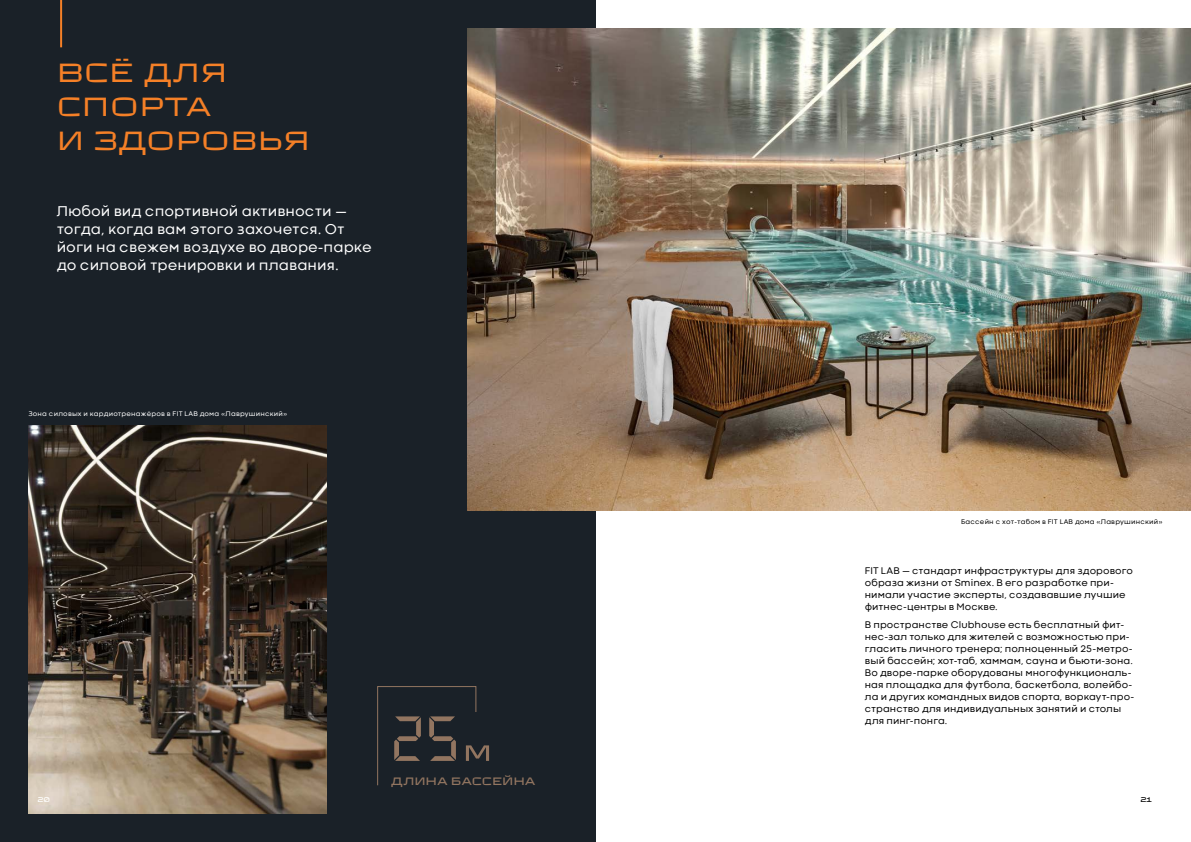
<style>
.page{position:relative;width:1191px;height:842px;background:#fff}
.page>*{position:absolute;margin:0;border:0;box-sizing:border-box;transform-origin:0 0}
.Заголовок_LIFETIME{font:300 27px/34px "TT Autonomous";letter-spacing:.025em;color:#f58027}
.Подзаголовок_LIFETIME{font:15px/18px "Codec Cold";color:#fff}
.plan_txt_JS{font:11px "TT Autonomous";letter-spacing:.01em;color:#927560}
.t1{font:10px/12px "Codec Cold";letter-spacing:.005em;color:#000}
.t2{font:7px "Codec Cold";letter-spacing:.025em;color:#fff}
.Подписи{font:7px "Codec Cold";letter-spacing:.025em;color:#000}
.t3{font:7px "TT Autonomous";color:#fff}
.t4{font:7px "TT Autonomous";color:#000}
</style>
<div class="page">
<div style="left:0;top:0;width:595px;height:842px;background:#1a2128"></div>
<img style="left:468px;top:28px;width:723px;height:482px">
<img style="left:28px;top:425px;width:298px;height:389px">
<hr style="left:60px;top:0;width:2px;height:47px;background:#f58027">
<svg style="left:377px;top:686px;width:112px;height:100px"></svg>
<p class="Заголовок_LIFETIME" style="left:57px;top:56px;width:172px">ВСЁ ДЛЯ<br>СПОРТА</p>
<p class="Заголовок_LIFETIME" style="left:57px;top:124px;width:255px">И ЗДОРОВЬЯ</p>
<p class="Подзаголовок_LIFETIME" style="left:57px;top:201px;width:317px">Любой вид спортивной активности — тогда, когда вам этого захочется. От йоги на свежем воздухе во дворе-парке до силовой тренировки и плавания.</p>
<p class="t2" style="left:28px;top:409px;width:260px">Зона силовых и кардиотренажёров в FIT LAB дома «Лаврушинский»</p>
<p class="plan_txt_JS" style="left:391px;top:774px;width:146px">ДЛИНА БАССЕЙНА</p>
<p class="Подписи" style="left:961px;top:518px;width:203px">Бассейн с хот-табом в FIT LAB дома «Лаврушинский»</p>
<p class="t1" style="left:865px;top:564px;width:270px">FIT LAB — стандарт инфраструктуры для здорового образа жизни от Sminex. В его разработке при&shy;нимали участие эксперты, создававшие лучшие фитнес-центры в Москве.</p>
<p class="t1" style="left:865px;top:618px;width:271px">В пространстве Clubhouse есть бесплатный фит&shy;нес-зал только для жителей с возможностью при&shy;гласить личного тренера; полноценный 25-метро&shy;вый бассейн; хот-таб, хаммам, сауна и бьюти-зона.<br>Во дворе-парке оборудованы многофункциональ&shy;ная площадка для футбола, баскетбола, волейбо&shy;ла и других командных видов спорта, воркаут-про&shy;странство для индивидуальных занятий и столы для пинг-понга.</p>
<p class="t3" style="left:37px;top:795px;width:14px">20</p>
<p class="t4" style="left:1140px;top:795px;width:13px">21</p>
</div>
